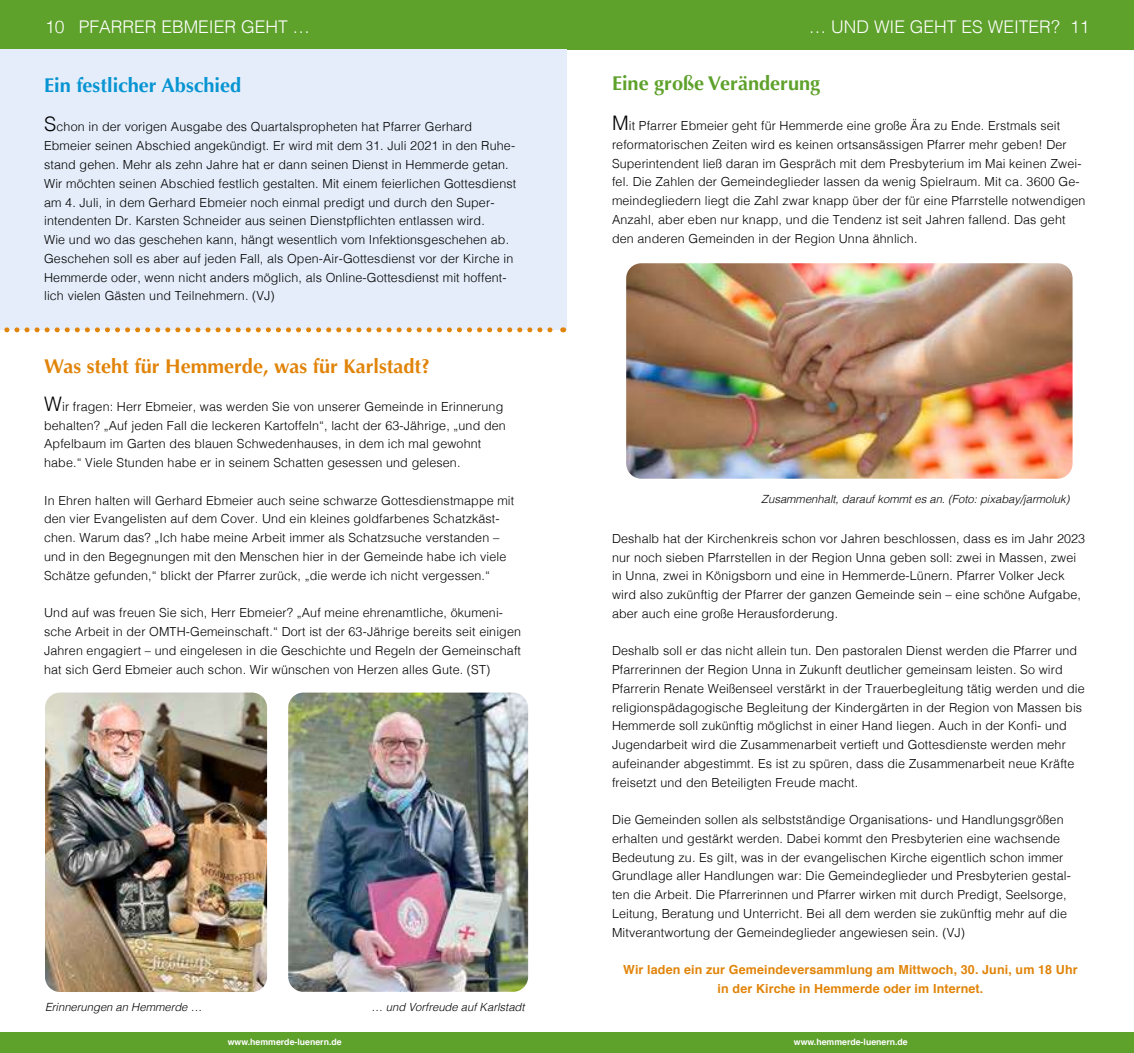
<style>
.page{position:relative;width:1134px;height:1053px;background:#fff}
.page>*{position:absolute;margin:0;border:0;box-sizing:border-box;transform-origin:0 0}
.t1{font:700 20px "Optima";color:#e18409}
.t2{font:700 20px "Optima";color:#0694d2}
.t3{font:700 20px "Optima";color:#5ea12b}
.t4{font:300 17.5px "Helvetica";color:#fff}
.t5{font:300 12.5px/18.8px "Helvetica";letter-spacing:.01em;color:#000}
.t6{font:700 12.5px/18.8px "Helvetica";letter-spacing:.01em;color:#e18409;text-align:center}
.t7{font:italic 300 11.25px "Helvetica";color:#000}
.t8{font:700 8.75px "Helvetica";color:#fff}
.s1{font-size:20px}
</style>
<div class="page">
<div style="left:0;top:1032px;width:1134px;height:20px;background:#5ea12b"></div>
<div style="left:0;top:0;width:1134px;height:50px;background:#5ea12b"></div>
<div style="left:0;top:50px;width:567px;height:280px;background:#e4edf9"></div>
<img style="left:626px;top:263px;width:446px;height:215px">
<img style="left:45px;top:692px;width:222px;height:299px">
<img style="left:288px;top:692px;width:240px;height:299px">
<svg style="left:4px;top:327px;width:560px;height:5px"></svg>
<h2 class="t4" style="left:45px;top:12px;width:266px">10 PFARRER EBMEIER GEHT …</h2>
<h2 class="t4" style="left:809px;top:11px;width:282px">… UND WIE GEHT ES WEITER? 11</h2>
<h1 class="t2" style="left:44px;top:73px;width:199px">Ein festlicher Abschied</h1>
<p class="t5" style="left:44px;top:117px;width:474px"><span class="s1">S</span>chon in der vorigen Ausgabe des Quartalspropheten hat Pfarrer Gerhard Ebmeier seinen Abschied angekündigt. Er wird mit dem 31. Juli 2021 in den Ruhe&shy;stand gehen. Mehr als zehn Jahre hat er dann seinen Dienst in Hemmerde getan.<br>Wir möchten seinen Abschied festlich gestalten. Mit einem feierlichen Gottesdienst am 4. Juli, in dem Gerhard Ebmeier noch einmal predigt und durch den Super&shy;intendenten Dr. Karsten Schneider aus seinen Dienstpflichten entlassen wird.<br>Wie und wo das geschehen kann, hängt wesentlich vom Infektionsgeschehen ab.<br>Geschehen soll es aber auf jeden Fall, als Open-Air-Gottesdienst vor der Kirche in Hemmerde oder, wenn nicht anders möglich, als Online-Gottesdienst mit hoffent&shy;lich vielen Gästen und Teilnehmern. (VJ)</p>
<h1 class="t1" style="left:44px;top:355px;width:387px">Was steht für Hemmerde, was für Karlstadt?</h1>
<p class="t5" style="left:44px;top:396px;width:463px"><span class="s1">W</span>ir fragen: Herr Ebmeier, was werden Sie von unserer Gemeinde in Erinnerung behalten? „Auf jeden Fall die leckeren Kartoffeln“, lacht der 63-Jährige, „und den Apfelbaum im Garten des blauen Schwedenhauses, in dem ich mal gewohnt habe.“ Viele Stunden habe er in seinem Schatten gesessen und gelesen.</p>
<p class="t5" style="left:44px;top:490px;width:472px">In Ehren halten will Gerhard Ebmeier auch seine schwarze Gottesdienstmappe mit den vier Evangelisten auf dem Cover. Und ein kleines goldfarbenes Schatzkäst&shy;chen. Warum das? „Ich habe meine Arbeit immer als Schatzsuche verstanden – und in den Begegnungen mit den Menschen hier in der Gemeinde habe ich viele Schätze gefunden,“ blickt der Pfarrer zurück, „die werde ich nicht vergessen.“</p>
<p class="t5" style="left:44px;top:602px;width:478px">Und auf was freuen Sie sich, Herr Ebmeier? „Auf meine ehrenamtliche, ökumeni&shy;sche Arbeit in der OMTH-Gemeinschaft.“ Dort ist der 63-Jährige bereits seit einigen Jahren engagiert – und eingelesen in die Geschichte und Regeln der Gemeinschaft hat sich Gerd Ebmeier auch schon. Wir wünschen von Herzen alles Gute. (ST)</p>
<p class="t7" style="left:45px;top:997px;width:158px">Erinnerungen an Hemmerde …</p>
<p class="t7" style="left:371px;top:996px;width:155px">… und Vorfreude auf Karlstadt</p>
<h1 class="t3" style="left:612px;top:72px;width:210px">Eine große Veränderung</h1>
<p class="t5" style="left:612px;top:115px;width:475px"><span class="s1">M</span>it Pfarrer Ebmeier geht für Hemmerde eine große Ära zu Ende. Erstmals seit reformatorischen Zeiten wird es keinen ortsansässigen Pfarrer mehr geben! Der Superintendent ließ daran im Gespräch mit dem Presbyterium im Mai keinen Zwei&shy;fel. Die Zahlen der Gemeindeglieder lassen da wenig Spielraum. Mit ca. 3600 Ge&shy;meindegliedern liegt die Zahl zwar knapp über der für eine Pfarrstelle notwendigen Anzahl, aber eben nur knapp, und die Tendenz ist seit Jahren fallend. Das geht den anderen Gemeinden in der Region Unna ähnlich.</p>
<p class="t7" style="left:761px;top:489px;width:310px">Zusammenhalt, darauf kommt es an. (Foto: pixabay/jarmoluk)</p>
<p class="t5" style="left:612px;top:528px;width:475px">Deshalb hat der Kirchenkreis schon vor Jahren beschlossen, dass es im Jahr 2023 nur noch sieben Pfarrstellen in der Region Unna geben soll: zwei in Massen, zwei in Unna, zwei in Königsborn und eine in Hemmerde-Lünern. Pfarrer Volker Jeck wird also zukünftig der Pfarrer der ganzen Gemeinde sein – eine schöne Aufgabe, aber auch eine große Herausforderung.</p>
<p class="t5" style="left:612px;top:640px;width:474px">Deshalb soll er das nicht allein tun. Den pastoralen Dienst werden die Pfarrer und Pfarrerinnen der Region Unna in Zukunft deutlicher gemeinsam leisten. So wird Pfarrerin Renate Weißenseel verstärkt in der Trauerbegleitung tätig werden und die religionspädagogische Begleitung der Kindergärten in der Region von Massen bis Hemmerde soll zukünftig möglichst in einer Hand liegen. Auch in der Konfi- und Jugendarbeit wird die Zusammenarbeit vertieft und Gottesdienste werden mehr aufeinander abgestimmt. Es ist zu spüren, dass die Zusammenarbeit neue Kräfte freisetzt und den Beteiligten Freude macht.</p>
<p class="t5" style="left:612px;top:809px;width:460px">Die Gemeinden sollen als selbstständige Organisations- und Handlungsgrößen erhalten und gestärkt werden. Dabei kommt den Presbyterien eine wachsende Bedeutung zu. Es gilt, was in der evangelischen Kirche eigentlich schon immer Grundlage aller Handlungen war: Die Gemeindeglieder und Presbyterien gestal&shy;ten die Arbeit. Die Pfarrerinnen und Pfarrer wirken mit durch Predigt, Seelsorge, Leitung, Beratung und Unterricht. Bei all dem werden sie zukünftig mehr auf die Mitverantwortung der Gemeindeglieder angewiesen sein. (VJ)</p>
<p class="t6" style="left:623px;top:960px;width:456px">Wir laden ein zur Gemeindeversammlung am Mittwoch, 30. Juni, um 18 Uhr in der Kirche in Hemmerde oder im Internet.</p>
<p class="t8" style="left:228px;top:1034px;width:115px">www.hemmerde-luenern.de</p>
<p class="t8" style="left:794px;top:1034px;width:115px">www.hemmerde-luenern.de</p>
</div>
